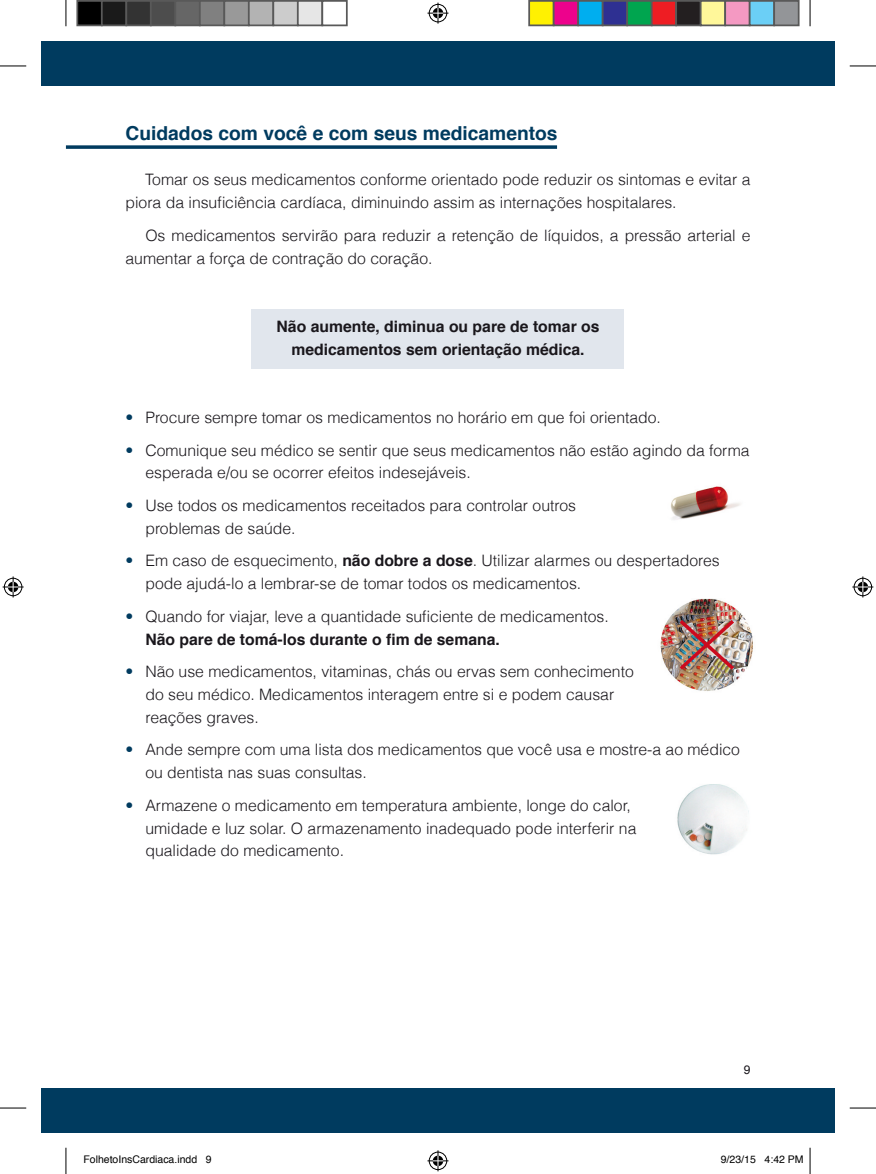
<style>
.page{position:relative;width:876px;height:1174px;background:#fff}
.page>*{position:absolute;margin:0;border:0;box-sizing:border-box;transform-origin:0 0}
.t1{font:700 19.25px "Helvetica";color:#003b5f}
.t2{font:300 15.75px/22.8px "Helvetica";color:#1a171c}
.t3{font:700 15.75px/22.8px "Helvetica";color:#1a171c;text-align:center}
.t4{font:12.25px "Helvetica";color:#1a171c}
.t5{font:10.5px "Helvetica";color:#000}
.s1{color:#003b5f}
.s2{font-weight:700}
</style>
<div class="page">
<div style="left:41px;top:1088px;width:25px;height:44px;background:#003b5f"></div>
<div style="left:66px;top:1088px;width:769px;height:44px;background:#003b5f"></div>
<div style="left:41px;top:41px;width:25px;height:45px;background:#003b5f"></div>
<div style="left:66px;top:41px;width:769px;height:45px;background:#003b5f"></div>
<div style="left:252px;top:309px;width:372px;height:60px;background:#e1e6ed"></div>
<img style="left:677px;top:784px;width:72px;height:71px">
<img style="left:671px;top:486px;width:69px;height:34px">
<img style="left:660px;top:598px;width:93px;height:93px">
<svg style="left:66px;top:145px;width:491px;height:4px;background:#1f5272"></svg>
<svg style="left:0;top:66px;width:26px;height:1px"></svg>
<svg style="left:850px;top:66px;width:26px;height:1px"></svg>
<svg style="left:0;top:1107px;width:26px;height:1px"></svg>
<svg style="left:850px;top:1107px;width:26px;height:1px"></svg>
<svg style="left:66px;top:0;width:1px;height:26px"></svg>
<svg style="left:66px;top:1147px;width:1px;height:27px"></svg>
<svg style="left:810px;top:0;width:1px;height:26px"></svg>
<svg style="left:810px;top:1147px;width:1px;height:27px"></svg>
<svg style="left:427px;top:3px;width:21px;height:21px"></svg>
<svg style="left:427px;top:1150px;width:21px;height:21px"></svg>
<svg style="left:3px;top:576px;width:21px;height:21px"></svg>
<svg style="left:852px;top:576px;width:21px;height:21px"></svg>
<div style="left:77px;top:1px;width:25px;height:24px;background:#000"></div>
<div style="left:76px;top:0;width:27px;height:26px;border:2px solid #595959"></div>
<div style="left:102px;top:1px;width:24px;height:24px;background:#1a1a1a"></div>
<div style="left:101px;top:0;width:26px;height:26px;border:2px solid #595959"></div>
<div style="left:126px;top:1px;width:25px;height:24px;background:#333"></div>
<div style="left:125px;top:0;width:27px;height:26px;border:2px solid #595959"></div>
<div style="left:151px;top:1px;width:24px;height:24px;background:#4d4d4d"></div>
<div style="left:150px;top:0;width:26px;height:26px;border:2px solid #595959"></div>
<div style="left:175px;top:1px;width:25px;height:24px;background:#666"></div>
<div style="left:174px;top:0;width:27px;height:26px;border:2px solid #595959"></div>
<div style="left:200px;top:1px;width:24px;height:24px;background:#808080"></div>
<div style="left:199px;top:0;width:26px;height:26px;border:2px solid #595959"></div>
<div style="left:224px;top:1px;width:25px;height:24px;background:#999"></div>
<div style="left:223px;top:0;width:27px;height:26px;border:2px solid #595959"></div>
<div style="left:249px;top:1px;width:24px;height:24px;background:#b3b3b3"></div>
<div style="left:248px;top:0;width:26px;height:26px;border:2px solid #595959"></div>
<div style="left:273px;top:1px;width:25px;height:24px;background:#ccc"></div>
<div style="left:272px;top:0;width:27px;height:26px;border:2px solid #595959"></div>
<div style="left:298px;top:1px;width:24px;height:24px;background:#e6e6e6"></div>
<div style="left:297px;top:0;width:26px;height:26px;border:2px solid #595959"></div>
<div style="left:321px;top:0;width:27px;height:26px;border:2px solid #595959"></div>
<div style="left:529px;top:1px;width:25px;height:24px;background:#fff101"></div>
<div style="left:528px;top:0;width:27px;height:26px;border:2px solid #595959"></div>
<div style="left:554px;top:1px;width:24px;height:24px;background:#ed028c"></div>
<div style="left:553px;top:0;width:26px;height:26px;border:2px solid #595959"></div>
<div style="left:578px;top:1px;width:25px;height:24px;background:#00aeef"></div>
<div style="left:577px;top:0;width:27px;height:26px;border:2px solid #595959"></div>
<div style="left:603px;top:1px;width:24px;height:24px;background:#2e3092"></div>
<div style="left:602px;top:0;width:26px;height:26px;border:2px solid #595959"></div>
<div style="left:627px;top:1px;width:25px;height:24px;background:#00a54f"></div>
<div style="left:626px;top:0;width:27px;height:26px;border:2px solid #595959"></div>
<div style="left:652px;top:1px;width:24px;height:24px;background:#ee1d23"></div>
<div style="left:651px;top:0;width:26px;height:26px;border:2px solid #595959"></div>
<div style="left:676px;top:1px;width:25px;height:24px;background:#231f20"></div>
<div style="left:675px;top:0;width:27px;height:26px;border:2px solid #595959"></div>
<div style="left:701px;top:1px;width:24px;height:24px;background:#fff79a"></div>
<div style="left:700px;top:0;width:26px;height:26px;border:2px solid #595959"></div>
<div style="left:725px;top:1px;width:25px;height:24px;background:#f499c2"></div>
<div style="left:724px;top:0;width:27px;height:26px;border:2px solid #595959"></div>
<div style="left:750px;top:1px;width:24px;height:24px;background:#6bcff6"></div>
<div style="left:749px;top:0;width:26px;height:26px;border:2px solid #595959"></div>
<div style="left:774px;top:1px;width:25px;height:24px;background:#939598"></div>
<div style="left:773px;top:0;width:27px;height:26px;border:2px solid #595959"></div>
<p class="t1" style="left:125px;top:118px;width:434px">Cuidados com você e com seus medicamentos</p>
<p class="t2" style="left:126px;top:168px;width:627px;text-indent:20px">Tomar os seus medicamentos conforme orientado pode reduzir os sintomas e evitar a piora da insuficiência cardíaca, diminuindo assim as internações hospitalares.</p>
<p class="t2" style="left:126px;top:223px;width:627px;text-indent:20px">Os medicamentos servirão para reduzir a retenção de líquidos, a pressão arterial e aumentar a força de contração do coração.</p>
<p class="t3" style="left:277px;top:315px;width:324px">Não aumente, diminua ou pare de tomar os medicamentos sem orientação médica.</p>
<p class="t2" style="left:126px;top:405px;width:537px"><span class="s1">•</span> Procure sempre tomar os medicamentos no horário em que foi orientado.</p>
<p class="t2" style="left:145px;top:438px;width:606px;text-indent:-20px"><span class="s1">•</span> Comunique seu médico se sentir que seus medicamentos não estão agindo da forma esperada e/ou se ocorrer efeitos indesejáveis.</p>
<p class="t2" style="left:145px;top:493px;width:432px;text-indent:-20px"><span class="s1">•</span> Use todos os medicamentos receitados para controlar outros problemas de saúde.</p>
<p class="t2" style="left:145px;top:549px;width:576px;text-indent:-20px"><span class="s1">•</span> Em caso de esquecimento, <span class="s2">não dobre a dose</span>. Utilizar alarmes ou despertadores pode ajudá-lo a lembrar-se de tomar todos os medicamentos.</p>
<p class="t2" style="left:145px;top:604px;width:465px;text-indent:-20px"><span class="s1">•</span> Quando for viajar, leve a quantidade suficiente de medicamentos.<br><span class="s2">Não pare de tomá-los durante o fim de semana.</span></p>
<p class="t2" style="left:145px;top:659px;width:490px;text-indent:-20px"><span class="s1">•</span> Não use medicamentos, vitaminas, chás ou ervas sem conhecimento do seu médico. Medicamentos interagem entre si e podem causar reações graves.</p>
<p class="t2" style="left:145px;top:738px;width:596px;text-indent:-20px"><span class="s1">•</span> Ande sempre com uma lista dos medicamentos que você usa e mostre-a ao médico ou dentista nas suas consultas.</p>
<p class="t2" style="left:145px;top:793px;width:493px;text-indent:-20px"><span class="s1">•</span> Armazene o medicamento em temperatura ambiente, longe do calor, umidade e luz solar. O armazenamento inadequado pode interferir na qualidade do medicamento.</p>
<p class="t4" style="left:744px;top:1060px;width:8px">9</p>
<p class="t5" style="left:83px;top:1151px;width:130px">FolhetoInsCardiaca.indd 9</p>
<p class="t5" style="left:721px;top:1151px;width:84px">9/23/15 4:42 PM</p>
</div>
